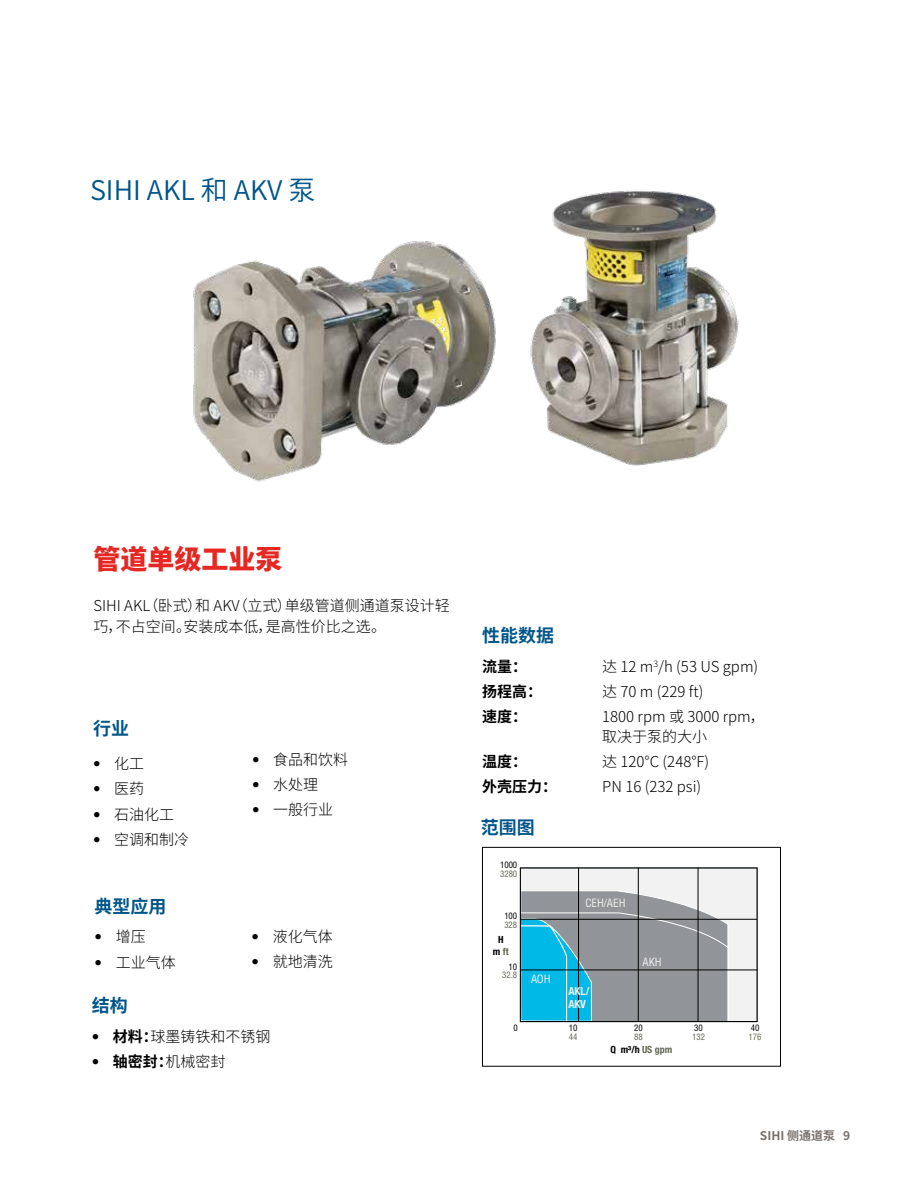
<style>
.page{position:relative;width:918px;height:1188px;background:#fff}
.page>*{position:absolute;margin:0;border:0;box-sizing:border-box;transform-origin:0 0}
.t1{font:27px "Source Han Sans SC";color:#005689}
.t2{font:800 27px "Source Han Sans SC";color:#e52823}
.t3{font:700 18px "Source Han Sans SC";color:#005689}
.t4{font:300 15px/21px "Source Han Sans SC";color:#000}
.t5{font:700 15px "Source Han Sans SC";color:#000}
.t6{font:700 12px "Source Han Sans SC";color:#79716d}
.t7{font:condensed 11.1px "Helvetica LT Std";color:#efefef}
.t8{font:700 condensed 11.1px/12.3px "Helvetica Neue LT Std";letter-spacing:-.02em;color:#efefef}
.t9{font:700 condensed 9.9px/11.9px "Helvetica Neue LT Std";color:#000;text-align:center}
.t10{font:condensed 8.7px "Helvetica LT Std";color:#626854}
.t11{font:condensed 8.7px "Helvetica LT Std";color:#000}
.s1{font-family:"Helvetica Neue LT Pro";font-weight:400}
.s2{font-weight:700}
.s3{font-weight:300}
.s4{color:#626854}
</style>
<div class="page">
<div style="left:520px;top:868px;width:237px;height:154px;background:#efefef"></div>
<svg style="left:520px;top:890px;width:209px;height:133px;background:#78a1ae"></svg>
<hr style="left:698px;top:868px;width:1px;height:154px;background:#000">
<hr style="left:638px;top:868px;width:1px;height:154px;background:#000">
<hr style="left:578px;top:868px;width:1px;height:154px;background:#000">
<hr style="left:520px;top:970px;width:237px;height:1px;background:#000">
<hr style="left:520px;top:919px;width:237px;height:1px;background:#000">
<div style="left:520px;top:867px;width:238px;height:155px;border:1px solid #000"></div>
<div style="left:482px;top:847px;width:299px;height:219px;border:1px solid #000"></div>
<img style="left:193px;top:241px;width:303px;height:241px">
<img style="left:530px;top:190px;width:209px;height:276px">
<h1 class="t1" style="left:90px;top:175px;width:227px">SIHI AKL 和 AKV 泵</h1>
<h1 class="t2" style="left:93px;top:544px;width:191px">管道单级工业泵</h1>
<p class="t4" style="left:93px;top:596px;width:358px">SIHI AKL（卧式）和 AKV（立式）单级管道侧通道泵设计轻巧，不占空间。安装成本低，是高性价比之选。</p>
<p class="t3" style="left:93px;top:719px;width:37px">行业</p>
<p class="t4" style="left:93px;top:753px;width:53px"><span class="s1">•</span> 化工</p>
<p class="t4" style="left:93px;top:779px;width:53px"><span class="s1">•</span> 医药</p>
<p class="t4" style="left:93px;top:804px;width:83px"><span class="s1">•</span> 石油化工</p>
<p class="t4" style="left:93px;top:829px;width:98px"><span class="s1">•</span> 空调和制冷</p>
<p class="t3" style="left:94px;top:896px;width:73px">典型应用</p>
<p class="t4" style="left:94px;top:927px;width:53px"><span class="s1">•</span> 增压</p>
<p class="t4" style="left:94px;top:952px;width:83px"><span class="s1">•</span> 工业气体</p>
<p class="t4" style="left:252px;top:749px;width:98px"><span class="s1">•</span> 食品和饮料</p>
<p class="t4" style="left:252px;top:774px;width:68px"><span class="s1">•</span> 水处理</p>
<p class="t4" style="left:252px;top:800px;width:83px"><span class="s1">•</span> 一般行业</p>
<p class="t4" style="left:252px;top:926px;width:83px"><span class="s1">•</span> 液化气体</p>
<p class="t4" style="left:252px;top:951px;width:83px"><span class="s1">•</span> 就地清洗</p>
<p class="t3" style="left:92px;top:995px;width:37px">结构</p>
<p class="t4" style="left:92px;top:1026px;width:180px"><span class="s1">•</span> <span class="s2">材料：</span>球墨铸铁和不锈钢</p>
<p class="t5" style="left:92px;top:1053px;width:135px"><span class="s1">•</span> 轴密封：<span class="s3">机械密封</span></p>
<p class="t3" style="left:482px;top:626px;width:73px">性能数据</p>
<p class="t5" style="left:482px;top:658px;width:46px">流量：</p>
<p class="t4" style="left:602px;top:656px;width:158px">达 12 m<sup>3</sup>/h (53 US gpm)</p>
<p class="t5" style="left:482px;top:683px;width:61px">扬程高：</p>
<p class="t4" style="left:602px;top:682px;width:103px">达 70 m (229 ft)</p>
<p class="t5" style="left:482px;top:709px;width:46px">速度：</p>
<p class="t4" style="left:602px;top:708px;width:164px;line-height:19.2px">1800 rpm 或 3000 rpm，取决于泵的大小</p>
<p class="t5" style="left:482px;top:753px;width:46px">温度：</p>
<p class="t4" style="left:602px;top:751px;width:109px">达 120°C (248°F)</p>
<p class="t5" style="left:482px;top:778px;width:76px">外壳压力：</p>
<p class="t4" style="left:602px;top:777px;width:101px">PN 16 (232 psi)</p>
<p class="t3" style="left:481px;top:818px;width:55px">范围图</p>
<p class="t11" style="left:500px;top:860px;width:19px">1000</p>
<p class="t10" style="left:500px;top:868px;width:19px">3280</p>
<p class="t11" style="left:504px;top:910px;width:14px">100</p>
<p class="t10" style="left:504px;top:919px;width:14px">328</p>
<p class="t9" style="left:493px;top:933px;width:17px">H<br>m <span class="s4">ft</span></p>
<p class="t11" style="left:509px;top:961px;width:10px">10</p>
<p class="t10" style="left:502px;top:970px;width:17px">32.8</p>
<p class="t7" style="left:531px;top:972px;width:21px">AOH</p>
<p class="t7" style="left:585px;top:896px;width:42px">CEH/AEH</p>
<p class="t8" style="left:568px;top:985px;width:23px">AKL/<br>AKV</p>
<p class="t11" style="left:513px;top:1023px;width:6px">0</p>
<p class="t11" style="left:569px;top:1023px;width:10px">10</p>
<p class="t10" style="left:569px;top:1031px;width:10px">44</p>
<p class="t7" style="left:643px;top:955px;width:21px">AKH</p>
<p class="t11" style="left:634px;top:1023px;width:10px">20</p>
<p class="t10" style="left:634px;top:1031px;width:10px">88</p>
<p class="t9" style="left:611px;top:1043px;width:63px">Q m³/h <span class="s4">US gpm</span></p>
<p class="t11" style="left:694px;top:1023px;width:10px">30</p>
<p class="t10" style="left:692px;top:1031px;width:14px">132</p>
<p class="t11" style="left:751px;top:1023px;width:10px">40</p>
<p class="t10" style="left:749px;top:1031px;width:14px">176</p>
<p class="t6" style="left:760px;top:1128px;width:92px">SIHI 侧通道泵 9</p>
</div>
